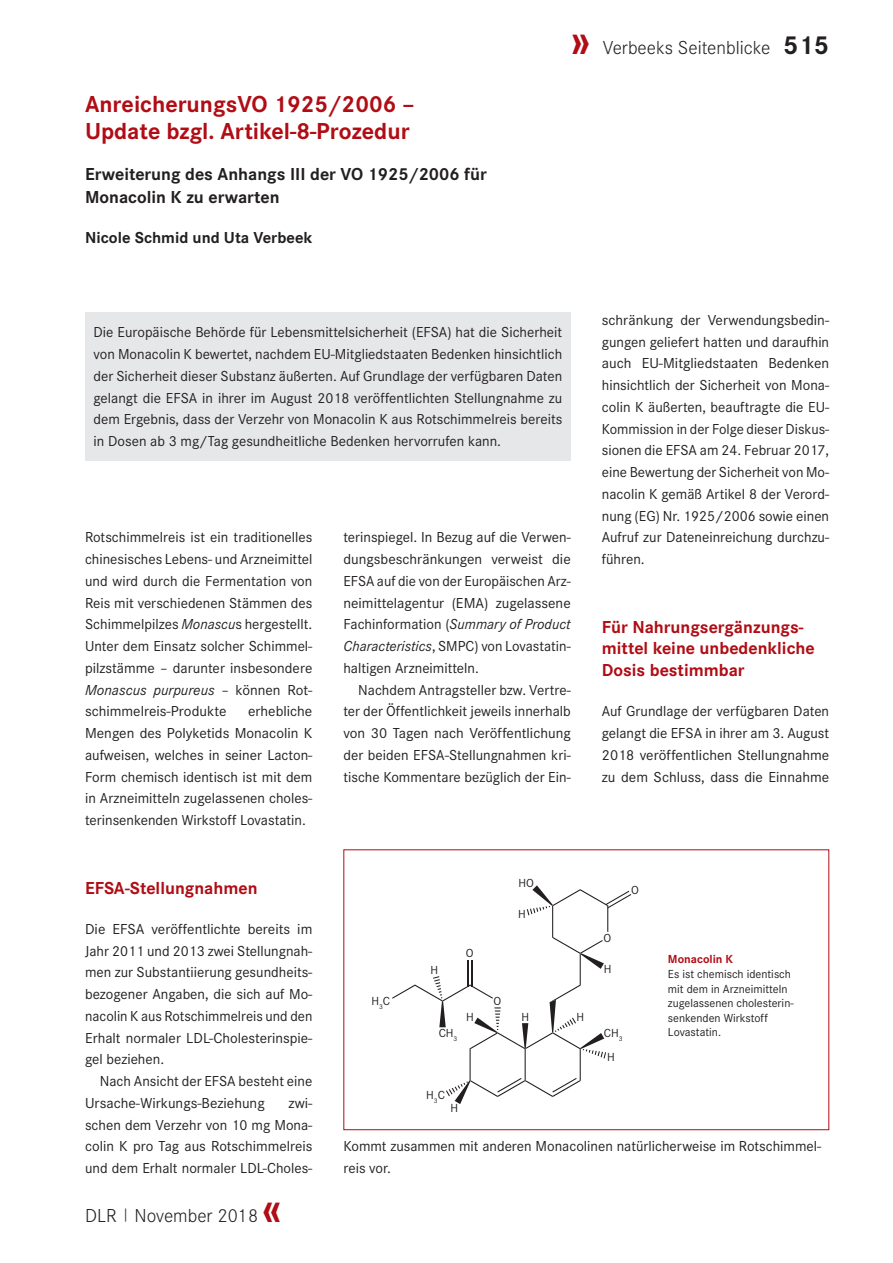
<style>
.page{position:relative;width:893px;height:1263px;background:#fff}
.page>*{position:absolute;margin:0;border:0;box-sizing:border-box;transform-origin:0 0}
.t1{font:700 24px/27px "Corporate S";color:#b00d15}
.t2{font:300 19.5px "Corporate S";color:#231f20}
.t3{font:700 18px/21.8px "Corporate S";color:#b00d15}
.t4{font:700 18px/22.5px "Corporate S";color:#231f20}
.t5{font:700 16.5px "Corporate S";color:#231f20}
.t6{font:15px/21.8px "Corporate S";color:#231f20;text-align:justify}
.t7{font:12.15px/14.5px "Corporate S";color:#231f20}
.t8{font:700 12.15px "Corporate S";color:#b00d15}
.t9{font:7.05px "Corporate S";color:#231f20}
.s1{font-weight:700;font-size:40.5px;color:#b00d15}
.s2{font-weight:700;font-size:27px}
.s3{font-style:italic}
.s4{font-size:15.75px}
</style>
<div class="page">
<div style="left:85px;top:313px;width:486px;height:148px;background:#e6e7e9"></div>
<svg style="left:392px;top:885px;width:239px;height:219px"></svg>
<div style="left:343px;top:849px;width:486px;height:281px;border:1px solid #b00d15"></div>
<h1 class="t1" style="left:85px;top:88px;width:331px">AnreicherungsVO 1925/2006 –<br>Update bzgl. Artikel-8-Prozedur</h1>
<p class="t4" style="left:85px;top:162px;width:403px">Erweiterung des Anhangs III der VO 1925/2006 für<br>Monacolin K zu erwarten</p>
<p class="t5" style="left:85px;top:224px;width:229px">Nicole Schmid und Uta Verbeek</p>
<h2 class="t2" style="left:570px;top:33px;width:260px"><span class="s1">»</span> Verbeeks Seitenblicke <span class="s2">515</span></h2>
<p class="t6" style="left:94px;top:320px;width:470px">Die Europäische Behörde für Lebensmittelsicherheit (EFSA) hat die Sicherheit von Monacolin K bewertet, nachdem EU-Mitgliedstaaten Bedenken hinsichtlich der Sicherheit dieser Substanz äußerten. Auf Grundlage der verfügbaren Daten gelangt die EFSA in ihrer im August 2018 veröffentlichten Stellungnahme zu dem Ergebnis, dass der Verzehr von Monacolin K aus Rotschimmelreis bereits in Dosen ab 3 mg/Tag gesundheitliche Bedenken hervorrufen kann.</p>
<p class="t6" style="left:85px;top:525px;width:229px">Rotschimmelreis ist ein traditionelles chinesisches Lebens- und Arzneimittel und wird durch die Fermentation von Reis mit verschiedenen Stämmen des Schimmelpilzes <span class="s3">Monascu</span>s hergestellt.<br>Unter dem Einsatz solcher Schimmel&shy;pilzstämme – darunter insbesondere <span class="s3">Monascus purpureus –</span> können Rot&shy;schimmelreis-Produkte</p>
<p class="t6" style="left:85px;top:699px;width:229px;text-indent:163px">erhebliche Mengen des Polyketids Monacolin K aufweisen, welches in seiner Lacton-Form chemisch identisch ist mit dem in Arzneimitteln zugelassenen choles&shy;terinsenkenden Wirkstoff Lovastatin.</p>
<p class="t6" style="left:343px;top:525px;width:229px">terinspiegel. In Bezug auf die Verwen&shy;dungsbeschränkungen verweist die EFSA auf die von der Europäischen Arz&shy;neimittelagentur (EMA) zugelassene Fachinformation (<span class="s3">Summary of Product Characteristics</span>, SMPC) von Lovastatin&shy;haltigen Arzneimitteln.</p>
<p class="t6" style="left:343px;top:678px;width:229px;text-indent:15px">Nachdem Antragsteller bzw. Vertre&shy;ter der Öffentlichkeit jeweils innerhalb von 30 Tagen nach Veröffentlichung der beiden EFSA-Stellungnahmen kri&shy;tische Kommentare bezüglich der Ein-</p>
<p class="t6" style="left:602px;top:308px;width:229px">schränkung der Verwendungsbedin&shy;gungen geliefert hatten und daraufhin auch EU-Mitgliedstaaten Bedenken hinsichtlich der Sicherheit von Mona&shy;colin K äußerten, beauftragte die EU-Kommission in der Folge dieser Diskus&shy;sionen die EFSA am 24. Februar 2017, eine Bewertung der Sicherheit von Mo&shy;nacolin K gemäß Artikel 8 der Verord&shy;nung (EG) Nr. 1925/2006 sowie einen Aufruf zur Dateneinreichung durchzu&shy;führen.</p>
<p class="t3" style="left:602px;top:614px;width:214px">Für Nahrungsergänzungs&shy;mittel keine unbedenkliche<br>Dosis bestimmbar</p>
<p class="t6" style="left:602px;top:699px;width:229px">Auf Grundlage der verfügbaren Daten gelangt die EFSA in ihrer am 3. August 2018 veröffentlichen Stellungnahme zu dem Schluss, dass die Einnahme</p>
<p class="t3" style="left:85px;top:875px;width:174px">EFSA-Stellungnahmen</p>
<p class="t6" style="left:85px;top:917px;width:229px">Die EFSA veröffentlichte bereits im Jahr 2011 und 2013 zwei Stellungnah&shy;men zur Substantiierung gesundheits&shy;bezogener Angaben, die sich auf Mo&shy;nacolin K aus Rotschimmelreis und den Erhalt normaler LDL-Cholesterinspie&shy;gel beziehen.</p>
<p class="t6" style="left:85px;top:1069px;width:229px;text-indent:15px">Nach Ansicht der EFSA besteht eine<br>Ursache-Wirkungs-Beziehung</p>
<p class="t6" style="left:85px;top:1091px;width:229px;text-indent:204px">zwi&shy;schen dem Verzehr von 10 mg Mona&shy;colin K pro Tag aus Rotschimmelreis und dem Erhalt normaler LDL-Choles-</p>
<h2 class="t2" style="left:85px;top:1201px;width:199px">DLR <span class="s4">|</span> November 2018 <span class="s1">«</span></h2>
<p class="t7" style="left:430px;top:962px;width:9px">H</p>
<p class="t7" style="left:466px;top:945px;width:9px">O</p>
<p class="t7" style="left:371px;top:993px;width:9px">H</p>
<p class="t7" style="left:493px;top:993px;width:9px">O</p>
<p class="t9" style="left:379px;top:1002px;width:13px">3<sup>C</sup></p>
<p class="t7" style="left:466px;top:1009px;width:9px">H</p>
<p class="t7" style="left:518px;top:875px;width:17px">HO</p>
<p class="t7" style="left:518px;top:906px;width:9px">H</p>
<p class="t7" style="left:521px;top:1009px;width:9px">H</p>
<p class="t7" style="left:576px;top:1009px;width:9px">H</p>
<p class="t7" style="left:604px;top:929px;width:9px">O</p>
<p class="t7" style="left:604px;top:961px;width:9px">H</p>
<p class="t7" style="left:439px;top:1025px;width:20px">CH<sub>3</sub></p>
<p class="t7" style="left:604px;top:1020px;width:20px;line-height:24.2px">CH<sub>3<br></sub>H</p>
<p class="t7" style="left:631px;top:882px;width:9px">O</p>
<p class="t7" style="left:426px;top:1087px;width:20px">H<sub>3</sub>C</p>
<p class="t7" style="left:450px;top:1100px;width:9px">H</p>
<p class="t8" style="left:668px;top:950px;width:67px">Monacolin K</p>
<p class="t7" style="left:668px;top:966px;width:127px">Es ist chemisch identisch mit dem in Arzneimitteln zugelassenen cholesterin&shy;senkenden Wirkstoff<br>Lovastatin.</p>
<p class="t6" style="left:343px;top:1134px;width:479px">Kommt zusammen mit anderen Monacolinen natürlicherweise im Rotschimmel&shy;reis vor.</p>
</div>
